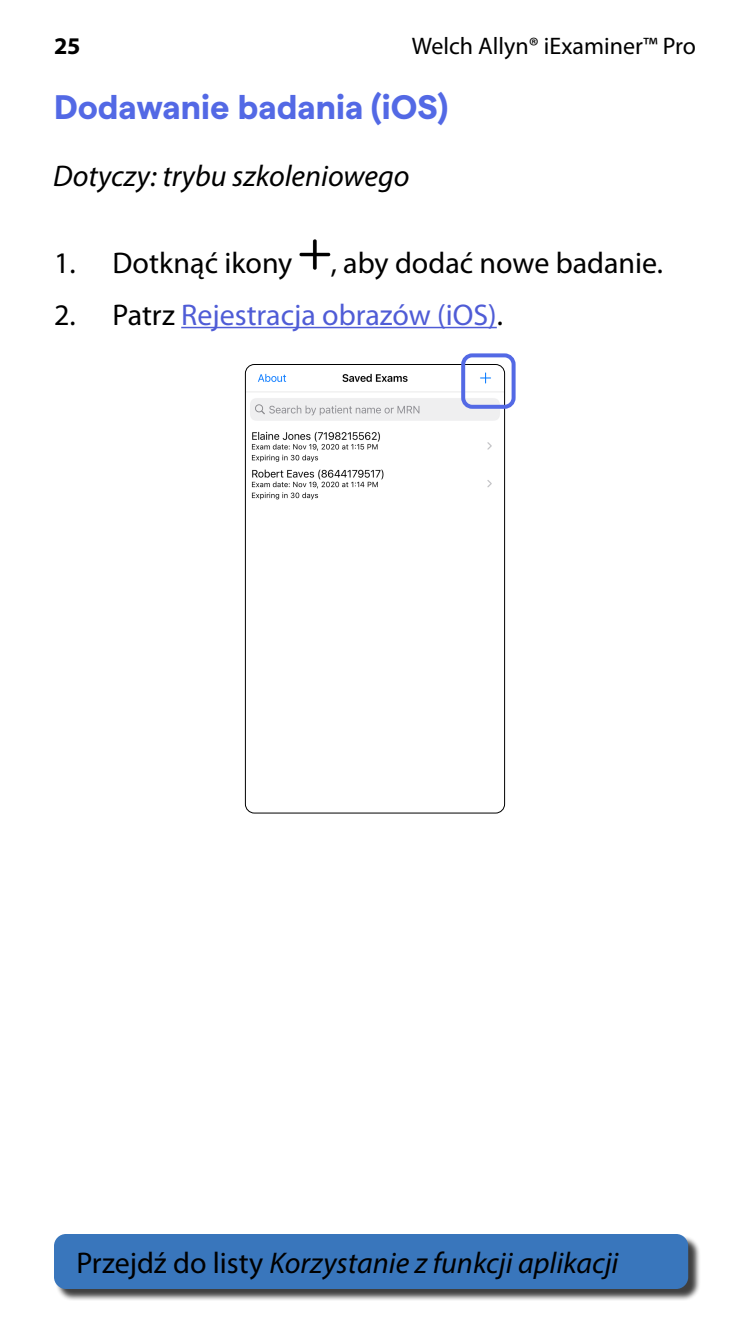
<style>
.page{position:relative;width:750px;height:1334px;background:#fff}
.page>*{position:absolute;margin:0;border:0;box-sizing:border-box;transform-origin:0 0}
.t1{font:700 34px "Matter";color:#5369e5}
.t2{font:italic 30px "Myriad Pro";color:#000}
.t3{font:30px "Myriad Pro";color:#000}
.t4{font:30px "Myriad Pro";color:#4f5cd6}
.t5{font:24px "Myriad Pro";color:#000}
.t6{font:700 24px "Myriad Pro";color:#000}
.s1{color:#000}
.s2{font-style:normal}
</style>
<div class="page">
<div style="left:56px;top:1236px;width:645px;height:65px;background:#000;opacity:.75"></div>
<div style="left:54px;top:1234px;width:634px;height:55px;background:#3976bc;border-radius:12px"></div>
<hr style="left:181px;top:327px;width:316px;height:1px;background:#4f5cd6">
<img style="left:299px;top:239px;width:32px;height:31px">
<img style="left:245px;top:364px;width:260px;height:448px">
<div style="left:245px;top:364px;width:260px;height:450px;border:1px solid #000;border-radius:9px"></div>
<div style="left:461px;top:353px;width:55px;height:56px;border:4px solid #5369e5;border-radius:9px"></div>
<p class="t6" style="left:54px;top:30px;width:28px">25</p>
<p class="t5" style="left:412px;top:31px;width:286px">Welch Allyn® iExaminer™ Pro</p>
<p class="t1" style="left:54px;top:81px;width:395px">Dodawanie badania (iOS)</p>
<p class="t2" style="left:53px;top:157px;width:358px">Dotyczy: trybu szkoleniowego</p>
<p class="t3" style="left:54px;top:244px;width:240px">1. Dotknąć ikony</p>
<p class="t3" style="left:331px;top:244px;width:334px">, aby dodać nowe badanie.</p>
<p class="t4" style="left:54px;top:296px;width:451px"><span class="s1">2. Patrz</span> Rejestracja obrazów (iOS)<span class="s1">.</span></p>
<p class="t2" style="left:76px;top:1244px;width:544px"><span class="s2">Przejdź do listy</span> Korzystanie z funkcji aplikacji</p>
</div>
